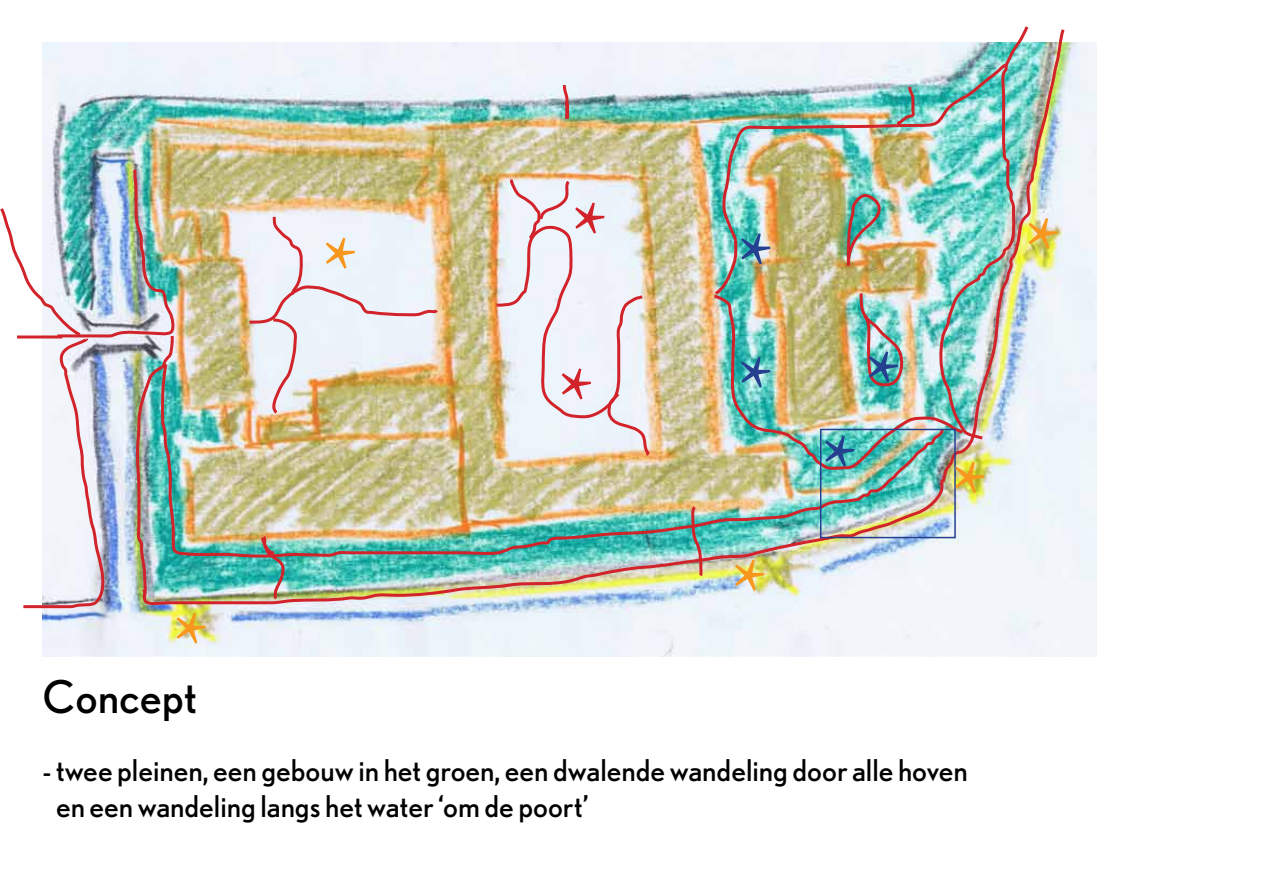
<style>
.page{position:relative;width:1263px;height:893px;background:#fff}
.page>*{position:absolute;margin:0;border:0;box-sizing:border-box;transform-origin:0 0}
.t1{font:90px "Minion Pro";color:#f8971d}
.t2{font:90px "Minion Pro";color:#25408f}
.t3{font:90px/165.9px "Minion Pro";color:#d2232a}
.t4{font:45px "Nobel";color:#000}
.t5{font:30px/36px "Nobel";color:#000}
</style>
<div class="page">
<img style="left:43px;top:43px;width:1053px;height:613px">
<img style="left:139px;top:26px;width:928px;height:583px">
<svg style="left:246px;top:214px;width:195px;height:147px"></svg>
<img style="left:179px;top:361px;width:766px;height:199px">
<svg style="left:690px;top:503px;width:13px;height:77px"></svg>
<img style="left:259px;top:533px;width:28px;height:69px">
<img style="left:712px;top:62px;width:298px;height:236px">
<img style="left:858px;top:290px;width:48px;height:98px">
<img style="left:845px;top:192px;width:44px;height:77px">
<svg style="left:890px;top:84px;width:26px;height:51px"></svg>
<svg style="left:561px;top:82px;width:9px;height:40px"></svg>
<svg style="left:493px;top:177px;width:158px;height:279px"></svg>
<img style="left:0;top:166px;width:179px;height:444px">
<div style="left:820px;top:429px;width:136px;height:109px;border:2px solid #25408f"></div>
<h1 class="t1" style="left:322px;top:209px;width:38px">*</h1>
<h1 class="t1" style="left:173px;top:583px;width:38px">*</h1>
<h1 class="t3" style="left:558px;top:151px;width:51px">* *</h1>
<h1 class="t2" style="left:737px;top:204px;width:38px">*</h1>
<h1 class="t2" style="left:737px;top:328px;width:38px">*</h1>
<h1 class="t1" style="left:731px;top:531px;width:38px">*</h1>
<h1 class="t2" style="left:865px;top:322px;width:38px">*</h1>
<h1 class="t2" style="left:821px;top:407px;width:38px">*</h1>
<h1 class="t1" style="left:951px;top:433px;width:38px">*</h1>
<h2 class="t4" style="left:43px;top:670px;width:156px">Concept</h2>
<p class="t5" style="left:56px;top:752px;width:913px;text-indent:-13px">- twee pleinen, een gebouw in het groen, een dwalende wandeling door alle hoven en een wandeling langs het water ‘om de poort’</p>
<h1 class="t1" style="left:1025px;top:189px;width:38px">*</h1>
</div>
